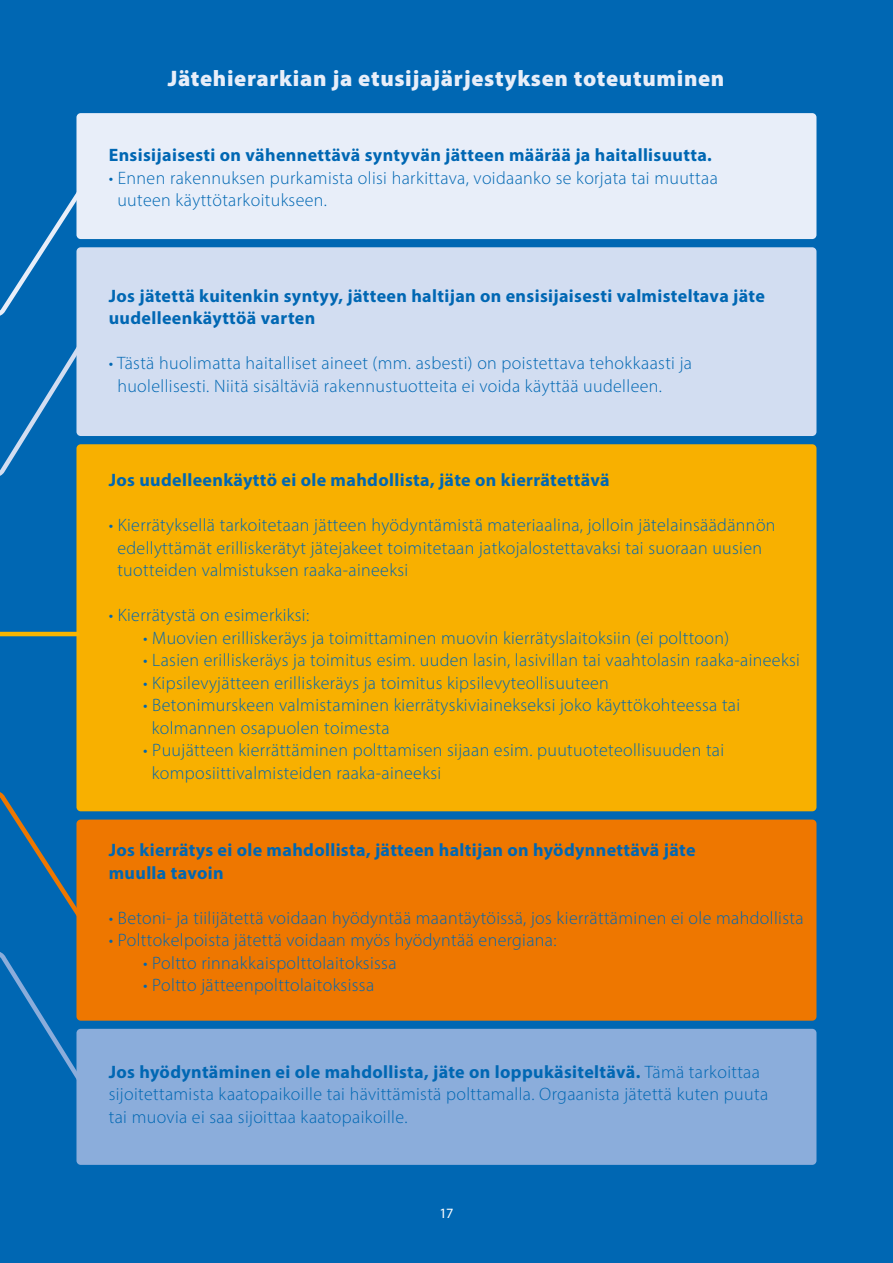
<style>
.page{position:relative;width:893px;height:1263px;background:#0067b3}
.page>*{position:absolute;margin:0;border:0;box-sizing:border-box;transform-origin:0 0}
.t1{font:900 22.5px "Myriad Pro";letter-spacing:.03em;color:#e8eef9}
.t2{font:300 18px/22.5px "Myriad Pro";letter-spacing:.02em;color:#0067b3}
.t3{font:700 18px/22.5px "Myriad Pro";letter-spacing:.02em;color:#0067b3}
.t4{font:14.25px "Myriad Pro";color:#fff}
.s1{font-weight:700}
</style>
<div class="page">
<div style="left:76px;top:444px;width:740px;height:367px;background:#f8b000;border-radius:4px"></div>
<div style="left:76px;top:247px;width:740px;height:189px;background:#d2ddf1;border-radius:4px"></div>
<div style="left:76px;top:113px;width:740px;height:126px;background:#e8eef9;border-radius:4px"></div>
<div style="left:76px;top:1029px;width:740px;height:136px;background:#8baddb;border-radius:4px"></div>
<div style="left:76px;top:819px;width:740px;height:202px;background:#e70;border-radius:4px"></div>
<svg style="left:0;top:186px;width:84px;height:130px"></svg>
<svg style="left:0;top:327px;width:93px;height:150px"></svg>
<svg style="left:0;top:632px;width:76px;height:4px"></svg>
<svg style="left:0;top:791px;width:96px;height:149px"></svg>
<svg style="left:0;top:951px;width:94px;height:150px"></svg>
<p class="t1" style="left:168px;top:63px;width:558px">Jätehierarkian ja etusijajärjestyksen toteutuminen</p>
<p class="t3" style="left:109px;top:143px;width:605px">Ensisijaisesti on vähennettävä syntyvän jätteen määrää ja haitallisuutta.</p>
<p class="t2" style="left:117px;top:166px;width:602px;text-indent:-9px">• Ennen rakennuksen purkamista olisi harkittava, voidaanko se korjata tai muuttaa uuteen käyttötarkoitukseen.</p>
<p class="t3" style="left:109px;top:284px;width:658px">Jos jätettä kuitenkin syntyy, jätteen haltijan on ensisijaisesti valmisteltava jäte uudelleenkäyttöä varten</p>
<p class="t2" style="left:117px;top:352px;width:576px;text-indent:-9px">• Tästä huolimatta haitalliset aineet (mm. asbesti) on poistettava tehokkaasti ja huolellisesti. Niitä sisältäviä rakennustuotteita ei voida käyttää uudelleen.</p>
<p class="t3" style="left:109px;top:468px;width:502px">Jos uudelleenkäyttö ei ole mahdollista, jäte on kierrätettävä</p>
<p class="t2" style="left:117px;top:514px;width:660px;text-indent:-9px">• Kierrätyksellä tarkoitetaan jätteen hyödyntämistä materiaalina, jolloin jätelainsäädännön edellyttämät erilliskerätyt jätejakeet toimitetaan jatkojalostettavaksi tai suoraan uusien tuotteiden valmistuksen raaka-aineeksi</p>
<p class="t2" style="left:109px;top:604px;width:202px">• Kierrätystä on esimerkiksi:</p>
<p class="t2" style="left:143px;top:626px;width:588px">• Muovien erilliskeräys ja toimittaminen muovin kierrätyslaitoksiin (ei polttoon)</p>
<p class="t2" style="left:143px;top:649px;width:658px">• Lasien erilliskeräys ja toimitus esim. uuden lasin, lasivillan tai vaahtolasin raaka-aineeksi</p>
<p class="t2" style="left:143px;top:671px;width:467px">• Kipsilevyjätteen erilliskeräys ja toimitus kipsilevyteollisuuteen</p>
<p class="t2" style="left:152px;top:694px;width:590px;text-indent:-9px">• Betonimurskeen valmistaminen kierrätyskiviainekseksi joko käyttökohteessa tai kolmannen osapuolen toimesta</p>
<p class="t2" style="left:152px;top:739px;width:574px;text-indent:-9px">• Puujätteen kierrättäminen polttamisen sijaan esim. puutuoteteollisuuden tai komposiittivalmisteiden raaka-aineeksi</p>
<p class="t3" style="left:109px;top:838px;width:588px">Jos kierrätys ei ole mahdollista, jätteen haltijan on hyödynnettävä jäte muulla tavoin</p>
<p class="t2" style="left:109px;top:906px;width:696px">• Betoni- ja tiilijätettä voidaan hyödyntää maantäytöissä, jos kierrättäminen ei ole mahdollista</p>
<p class="t2" style="left:109px;top:929px;width:449px">• Polttokelpoista jätettä voidaan myös hyödyntää energiana:</p>
<p class="t2" style="left:143px;top:951px;width:255px">• Poltto rinnakkaispolttolaitoksissa</p>
<p class="t2" style="left:143px;top:974px;width:232px">• Poltto jätteenpolttolaitoksissa</p>
<p class="t2" style="left:109px;top:1060px;width:661px"><span class="s1">Jos hyödyntäminen ei ole mahdollista, jäte on loppukäsiteltävä.</span> Tämä tarkoittaa sijoitettamista kaatopaikoille tai hävittämistä polttamalla. Orgaanista jätettä kuten puuta tai muovia ei saa sijoittaa kaatopaikoille.</p>
<p class="t4" style="left:440px;top:1204px;width:15px">17</p>
</div>
